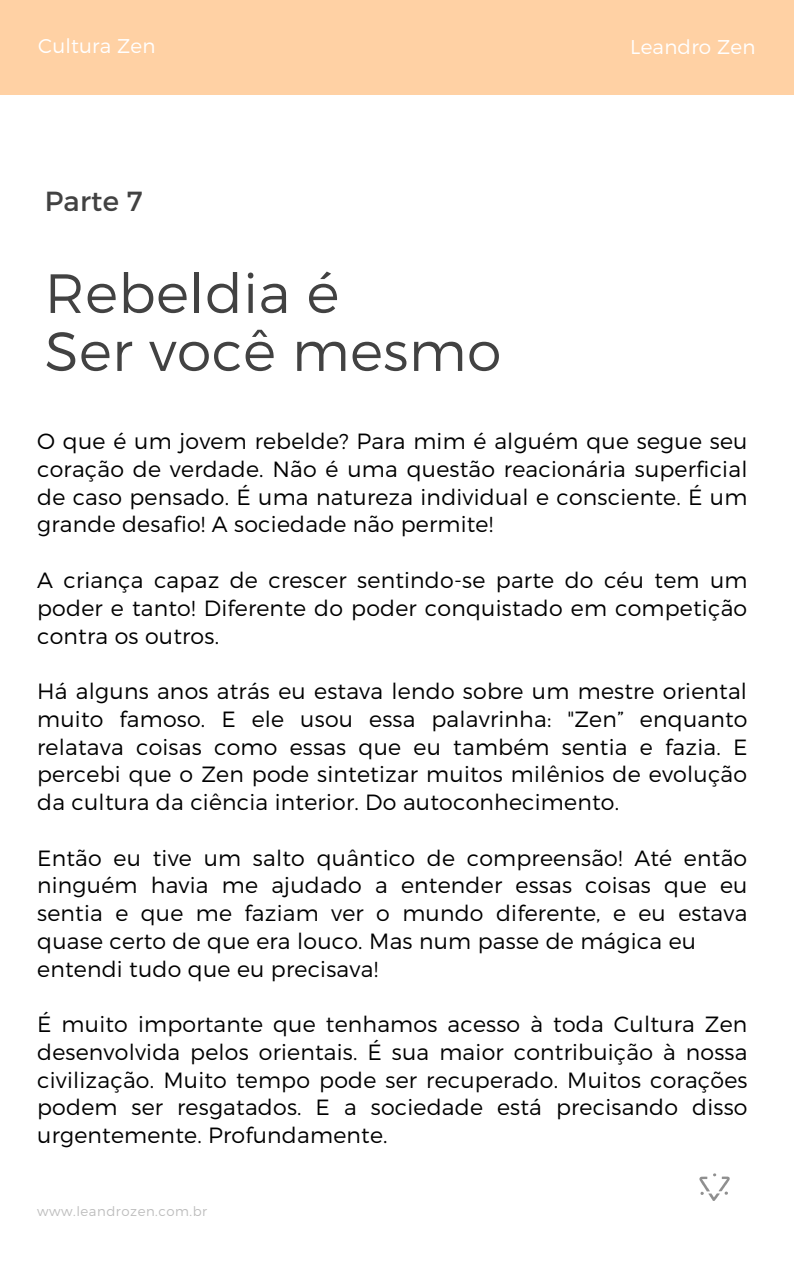
<style>
.page{position:relative;width:794px;height:1266px;background:#fff}
.page>*{position:absolute;margin:0;border:0;box-sizing:border-box;transform-origin:0 0}
.t1{font:300 55.2px/58px "Montserrat";letter-spacing:.01em;color:#424242}
.t2{font:27.6px "Montserrat";letter-spacing:.01em;color:#424242}
.t3{font:300 22.05px/27.8px "Montserrat";letter-spacing:.01em;color:#000;text-align:justify}
.t4{font:300 19.88px "Montserrat";letter-spacing:.01em;color:#fff}
.t5{font:300 13.27px "Montserrat";letter-spacing:.04em;color:#bebebe}
</style>
<div class="page">
<div style="left:0;top:0;width:793px;height:95px;background:#ffd1a4"></div>
<img style="left:699px;top:1173px;width:31px;height:28px">
<p class="t4" style="left:38px;top:33px;width:119px">Cultura Zen</p>
<p class="t4" style="left:630px;top:34px;width:127px">Leandro Zen</p>
<p class="t2" style="left:45px;top:184px;width:99px">Parte 7</p>
<h1 class="t1" style="left:45px;top:261px;width:457px">Rebeldia é<br>Ser você mesmo</h1>
<p class="t3" style="left:37px;top:426px;width:711px">O que é um jovem rebelde? Para mim é alguém que segue seu coração de verdade. Não é uma questão reacionária superficial de caso pensado. É uma natureza individual e consciente. É um grande desafio! A sociedade não permite!</p>
<p class="t3" style="left:37px;top:565px;width:711px">A criança capaz de crescer sentindo-se parte do céu tem um poder e tanto! Diferente do poder conquistado em competição contra os outros.</p>
<p class="t3" style="left:37px;top:676px;width:711px">Há alguns anos atrás eu estava lendo sobre um mestre oriental muito famoso. E ele usou essa palavrinha: "Zen” enquanto relatava coisas como essas que eu também sentia e fazia. E percebi que o Zen pode sintetizar muitos milênios de evolução da cultura da ciência interior. Do autoconhecimento.</p>
<p class="t3" style="left:37px;top:843px;width:711px;text-align:left">Então eu tive um salto quântico de compreensão! Até então ninguém havia me ajudado a entender essas coisas que eu sentia e que me faziam ver o mundo diferente, e eu estava quase certo de que era louco. Mas num passe de mágica eu entendi tudo que eu precisava!</p>
<p class="t3" style="left:37px;top:1009px;width:711px">É muito importante que tenhamos acesso à toda Cultura Zen desenvolvida pelos orientais. É sua maior contribuição à nossa civilização. Muito tempo pode ser recuperado. Muitos corações podem ser resgatados. E a sociedade está precisando disso urgentemente. Profundamente.</p>
<p class="t5" style="left:37px;top:1202px;width:171px">www.leandrozen.com.br</p>
</div>
